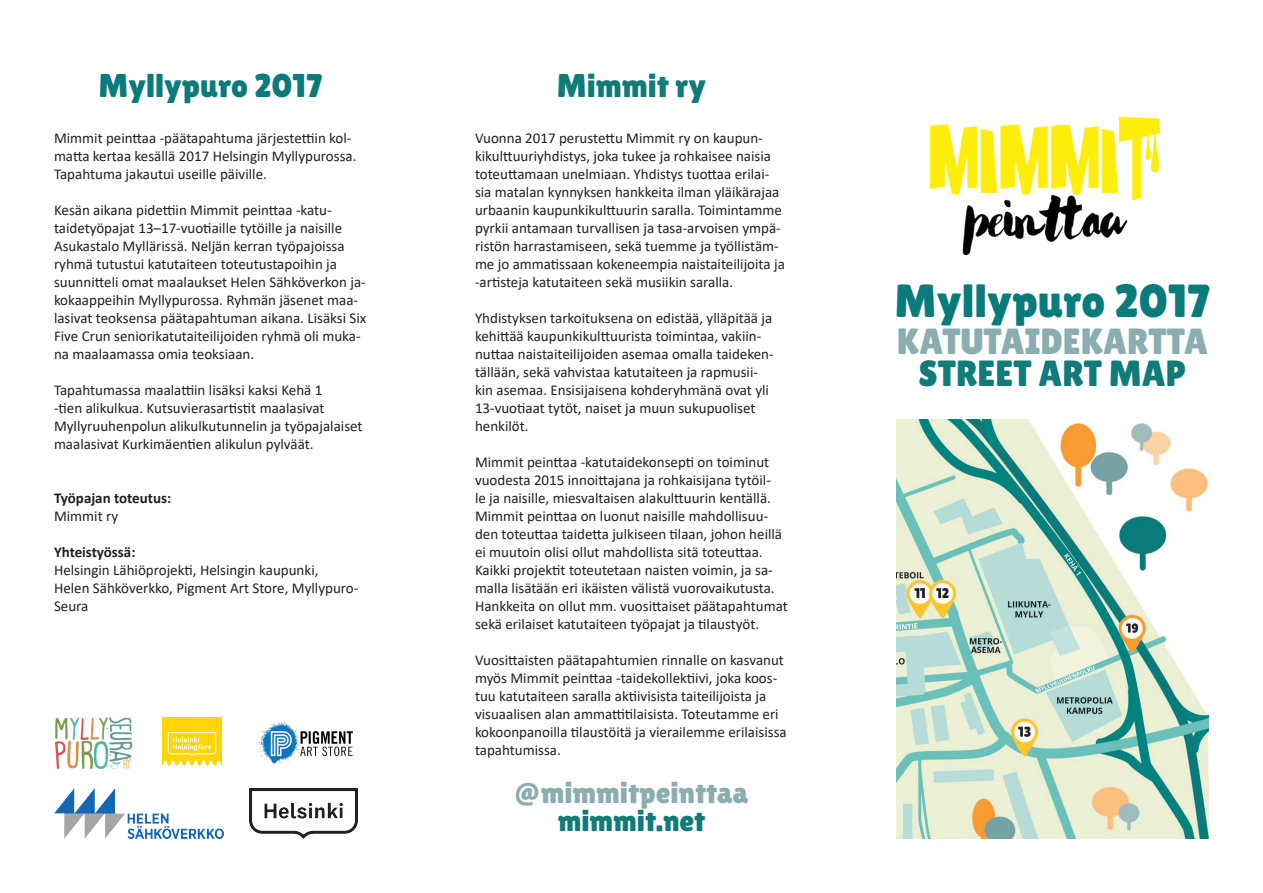
<style>
.page{position:relative;width:1263px;height:893px;background:#fff}
.page>*{position:absolute;margin:0;border:0;box-sizing:border-box;transform-origin:0 0}
.otsikkoa{font:46.5px "Lilita One";color:#097b7a}
.katutaidekartta{font:36.3px "Lilita One";color:#8aaeaf}
.katutaidekartta-2{font:36.3px "Lilita One";color:#117b79}
.otsikkoa-2{font:33px "Lilita One";color:#097b7a}
.otsikkoa-3{font:33px "Lilita One";color:#117b79}
.kontaktit{font:30px "Lilita One";color:#8aaeaf}
.kontaktit-2{font:30px "Lilita One";color:#117b79}
.leipis1{font:15px/18px "Calibri";color:#231f20}
.leipis1-2{font:700 15px "Calibri";color:#231f20}
</style>
<div class="page">
<img style="left:931px;top:117px;width:229px;height:137px">
<img style="left:54px;top:788px;width:170px;height:51px">
<img style="left:249px;top:788px;width:108px;height:50px">
<img style="left:55px;top:718px;width:76px;height:51px">
<img style="left:258px;top:722px;width:95px;height:42px">
<img style="left:163px;top:718px;width:59px;height:48px">
<img style="left:897px;top:419px;width:312px;height:420px">
<p class="otsikkoa-2" style="left:98px;top:66px;width:226px">Myllypuro 2017</p>
<p class="leipis1" style="left:54px;top:128px;width:304px">Mimmit peinttaa -päätapahtuma järjestettiin kol&shy;matta kertaa kesällä 2017 Helsingin Myllypurossa.<br>Tapahtuma jakautui useille päiville.</p>
<p class="leipis1" style="left:54px;top:200px;width:314px">Kesän aikana pidettiin Mimmit peinttaa -katu&shy;taidetyöpajat 13–17-vuotiaille tytöille ja naisille Asukastalo Myllärissä. Neljän kerran työpajoissa ryhmä tutustui katutaiteen toteutustapoihin ja suunnitteli omat maalaukset Helen Sähköverkon ja&shy;kokaappeihin Myllypurossa. Ryhmän jäsenet maa&shy;lasivat teoksensa päätapahtuman aikana. Lisäksi Six Five Crun seniorikatutaiteilijoiden ryhmä oli muka&shy;na maalaamassa omia teoksiaan.</p>
<p class="leipis1" style="left:54px;top:380px;width:310px">Tapahtumassa maalattiin lisäksi kaksi Kehä 1<br>-tien alikulkua. Kutsuvierasartistit maalasivat Myllyruuhenpolun alikulkutunnelin ja työpajalaiset maalasivat Kurkimäentien alikulun pylväät.</p>
<p class="leipis1-2" style="left:54px;top:488px;width:119px">Työpajan toteutus:</p>
<p class="leipis1" style="left:54px;top:506px;width:66px">Mimmit ry</p>
<p class="leipis1-2" style="left:54px;top:542px;width:83px">Yhteistyössä:</p>
<p class="leipis1" style="left:54px;top:560px;width:266px">Helsingin Lähiöprojekti, Helsingin kaupunki,</p>
<p class="leipis1" style="left:54px;top:578px;width:306px">Helen Sähköverkko, Pigment Art Store, Myllypuro-<br>Seura</p>
<p class="otsikkoa-3" style="left:557px;top:66px;width:151px">Mimmit ry</p>
<p class="leipis1" style="left:475px;top:128px;width:311px">Vuonna 2017 perustettu Mimmit ry on kaupun&shy;kikulttuuriyhdistys, joka tukee ja rohkaisee naisia toteuttamaan unelmiaan. Yhdistys tuottaa erilai&shy;sia matalan kynnyksen hankkeita ilman yläikärajaa urbaanin kaupunkikulttuurin saralla. Toimintamme pyrkii antamaan turvallisen ja tasa-arvoisen ympä&shy;ristön harrastamiseen, sekä tuemme ja työllistäm&shy;me jo ammatissaan kokeneempia naistaiteilijoita ja -artisteja katutaiteen sekä musiikin saralla.</p>
<p class="leipis1" style="left:475px;top:308px;width:300px">Yhdistyksen tarkoituksena on edistää, ylläpitää ja kehittää kaupunkikulttuurista toimintaa, vakiin&shy;nuttaa naistaiteilijoiden asemaa omalla taideken&shy;tällään, sekä vahvistaa katutaiteen ja rapmusii&shy;kin asemaa. Ensisijaisena kohderyhmänä ovat yli 13-vuotiaat tytöt, naiset ja muun sukupuoliset henkilöt.</p>
<p class="leipis1" style="left:475px;top:452px;width:314px">Mimmit peinttaa -katutaidekonsepti on toiminut vuodesta 2015 innoittajana ja rohkaisijana tytöil-<br>le ja naisille, miesvaltaisen alakulttuurin kentällä.<br>Mimmit peinttaa on luonut naisille mahdollisuu&shy;den toteuttaa taidetta julkiseen tilaan, johon heillä ei muutoin olisi ollut mahdollista sitä toteuttaa.<br>Kaikki projektit toteutetaan naisten voimin, ja sa&shy;malla lisätää n eri ikä isten vä listä vuorovaikutusta.<br>Hankkeita on ollut mm. vuosittaiset päätapahtumat sekä erilaiset katutaiteen työpajat ja tilaustyöt.</p>
<p class="leipis1" style="left:475px;top:650px;width:313px">Vuosittaisten päätapahtumien rinnalle on kasvanut myös Mimmit peinttaa -taidekollektiivi, joka koos&shy;tuu katutaiteen saralla aktiivisista taiteilijoista ja visuaalisen alan ammattitilaisista. Toteutamme eri kokoonpanoilla tilaustöitä ja vierailemme erilaisissa tapahtumissa.</p>
<p class="kontaktit" style="left:515px;top:775px;width:235px">@mimmitpeinttaa</p>
<p class="kontaktit-2" style="left:558px;top:804px;width:149px">mimmit.net</p>
<p class="otsikkoa" style="left:894px;top:274px;width:317px">Myllypuro 2017</p>
<p class="katutaidekartta" style="left:897px;top:321px;width:312px">KATUTAIDEKARTTA</p>
<p class="katutaidekartta-2" style="left:918px;top:352px;width:269px">STREET ART MAP</p>
</div>
